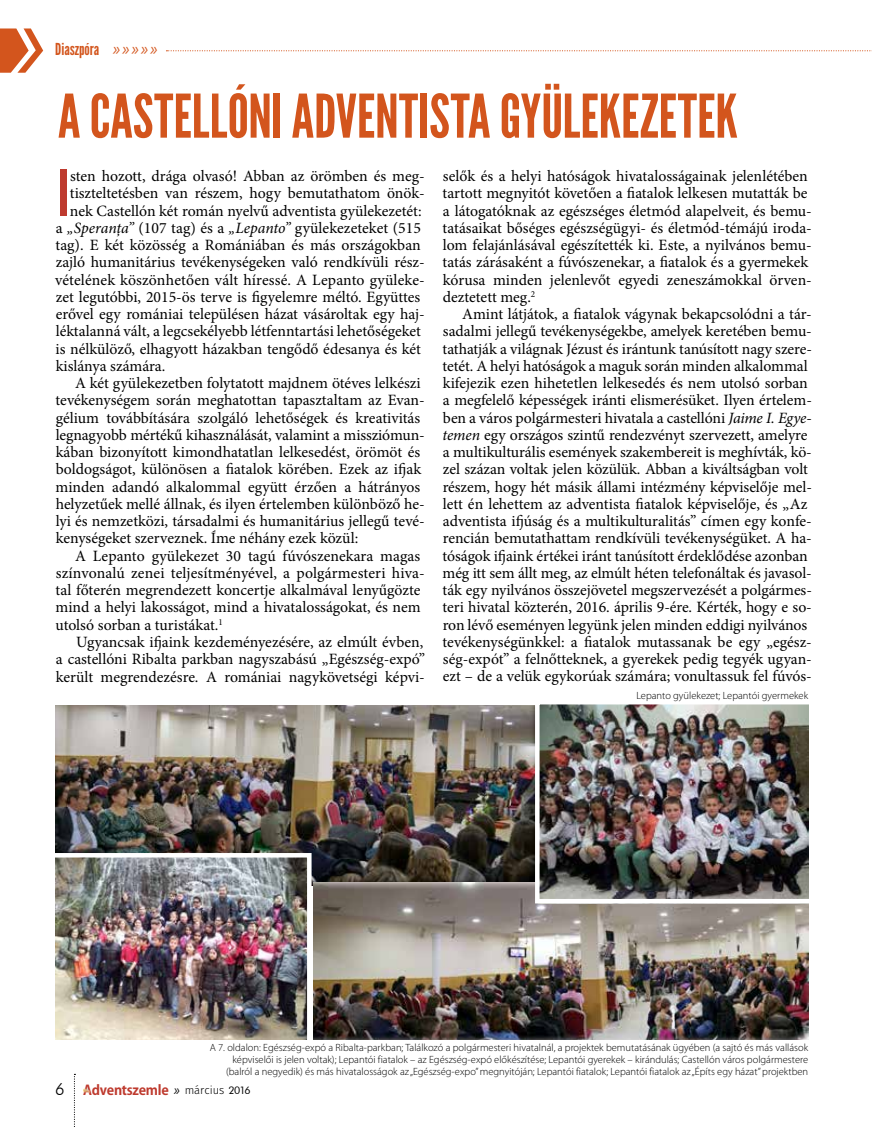
<style>
.page{position:relative;width:872px;height:1127px;background:#fff}
.page>*{position:absolute;margin:0;border:0;box-sizing:border-box;transform-origin:0 0}
.t1{font:62.7px "League Gothic";color:#be3a2e}
.t2{font:60px "League Gothic";color:#d3551d}
.t3{font:16.5px "League Gothic";color:#d3551d}
.t4{font:15.75px/17.2px "Minion Pro";letter-spacing:-.005em;color:#000}
.t5{font:700 13.5px "Koz Go Pr 6 N";letter-spacing:-.02em;color:#be3a2e}
.t6{font:300 10.5px/12px "Myriad Pro";color:#000;text-align:right}
.s1{font-family:"Koz Go Pr 6 N"}
.s2{font-style:italic}
.s3{font-family:"Futura BT";font-weight:300;font-size:16.5px;color:#000}
.s4{font-weight:400;color:#000}
.s5{font-family:"Fira Sans";font-weight:300;font-size:11.25px;color:#000}
.s6{font-family:"Futura BT";font-weight:400;font-size:10.5px;color:#000}
</style>
<div class="page">
<svg style="left:166px;top:50px;width:706px;height:1px"></svg>
<svg style="left:0;top:28px;width:43px;height:45px"></svg>
<img style="left:55px;top:705px;width:480px;height:181px">
<img style="left:313px;top:882px;width:495px;height:158px">
<img style="left:540px;top:705px;width:268px;height:193px">
<img style="left:55px;top:858px;width:251px;height:182px">
<div style="left:535px;top:700px;width:293px;height:203px;border:4px solid #fff"></div>
<div style="left:19px;top:853px;width:292px;height:202px;border:4px solid #fff"></div>
<svg style="left:74px;top:1074px;width:1px;height:53px"></svg>
<svg style="left:83px;top:1088px;width:6px;height:4px"></svg>
<p class="t3" style="left:55px;top:40px;width:104px">DIASZPÓRA <span class="s1">» » » » »</span></p>
<h2 class="t2" style="left:58px;top:81px;width:681px">A CASTELLÓNI ADVENTISTA GYÜLEKEZETEK</h2>
<h1 class="t1" style="left:58px;top:156px;width:8px">I</h1>
<p class="t4" style="left:70px;top:168px;width:356px">sten hozott, drága olvasó! Abban az örömben és meg-</p>
<p class="t4" style="left:70px;top:185px;width:356px">tiszteltetésben van részem, hogy bemutathatom önök-</p>
<p class="t4" style="left:70px;top:202px;width:353px">nek Castellón két román nyelvű adventista gyülekezetét:</p>
<p class="t4" style="left:56px;top:219px;width:367px">a <span class="s2">„Speranța”</span> (107 tag) és a <span class="s2">„Lepanto”</span> gyülekezeteket (515</p>
<p class="t4" style="left:55px;top:237px;width:367px">tag). E két közösség a Romániában és más országokban</p>
<p class="t4" style="left:56px;top:254px;width:370px">zajló humanitárius tevékenységeken való rendkívüli rész-</p>
<p class="t4" style="left:55px;top:271px;width:371px">vételének köszönhetően vált híressé. A Lepanto gyüleke-</p>
<p class="t4" style="left:56px;top:288px;width:366px">zet legutóbbi, 2015-ös terve is figyelemre méltó. Együttes</p>
<p class="t4" style="left:56px;top:306px;width:370px">erővel egy romániai településen házat vásároltak egy haj-</p>
<p class="t4" style="left:56px;top:323px;width:367px">léktalanná vált, a legcsekélyebb létfenntartási lehetőségeket</p>
<p class="t4" style="left:56px;top:340px;width:367px">is nélkülöző, elhagyott házakban tengődő édesanya és két</p>
<p class="t4" style="left:56px;top:357px;width:111px">kislánya számára.</p>
<p class="t4" style="left:75px;top:375px;width:347px">A két gyülekezetben folytatott majdnem ötéves lelkészi</p>
<p class="t4" style="left:55px;top:392px;width:371px">tevékenységem során meghatottan tapasztaltam az Evan-</p>
<p class="t4" style="left:56px;top:409px;width:366px">gélium továbbítására szolgáló lehetőségek és kreativitás</p>
<p class="t4" style="left:56px;top:426px;width:370px">legnagyobb mértékű kihasználását, valamint a missziómun-</p>
<p class="t4" style="left:56px;top:443px;width:366px">kában bizonyított kimondhatatlan lelkesedést, örömöt és</p>
<p class="t4" style="left:56px;top:461px;width:367px">boldogságot, különösen a fiatalok körében. Ezek az ifjak</p>
<p class="t4" style="left:56px;top:478px;width:366px">minden adandó alkalommal együtt érzően a hátrányos</p>
<p class="t4" style="left:56px;top:495px;width:370px">helyzetűek mellé állnak, és ilyen értelemben különböző he-</p>
<p class="t4" style="left:56px;top:512px;width:370px">lyi és nemzetközi, társadalmi és humanitárius jellegű tevé-</p>
<p class="t4" style="left:56px;top:530px;width:304px">kenységeket szerveznek. Íme néhány ezek közül:</p>
<p class="t4" style="left:75px;top:547px;width:347px">A Lepanto gyülekezet 30 tagú fúvószenekara magas</p>
<p class="t4" style="left:56px;top:564px;width:370px">színvonalú zenei teljesítményével, a polgármesteri hiva-</p>
<p class="t4" style="left:55px;top:581px;width:366px">tal főterén megrendezett koncertje alkalmával lenyűgözte</p>
<p class="t4" style="left:56px;top:599px;width:367px">mind a helyi lakosságot, mind a hivatalosságokat, és nem</p>
<p class="t4" style="left:55px;top:616px;width:169px">utolsó sorban a turistákat.<sup>1</sup></p>
<p class="t4" style="left:76px;top:633px;width:349px">Ugyancsak ifjaink kezdeményezésére, az elmúlt évben,</p>
<p class="t4" style="left:56px;top:651px;width:371px">a castellóni Ribalta parkban nagyszabású „Egészség-expó”</p>
<p class="t4" style="left:56px;top:668px;width:370px">került megrendezésre. A romániai nagykövetségi képvi-</p>
<p class="t4" style="left:442px;top:168px;width:371px">selők és a helyi hatóságok hivatalosságainak jelenlétében tartott megnyitót követően a fiatalok lelkesen mutatták be a látogatóknak az egészséges életmód alapelveit, és bemu&shy;tatásaikat bőséges egészségügyi- és életmód-témájú iroda&shy;lom felajánlásával egészítették ki. Este, a nyilvános bemu&shy;tatás zárásaként a fúvószenekar, a fiatalok és a gyermekek kórusa minden jelenlevőt egyedi zeneszámokkal örven&shy;deztetett meg.<sup>2</sup></p>
<p class="t4" style="left:442px;top:306px;width:371px;text-indent:20px">Amint látjátok, a fiatalok vágynak bekapcsolódni a tár&shy;sadalmi jellegű tevékenységekbe, amelyek keretében bemu&shy;tathatják a világnak Jézust és irántunk tanúsított nagy szere&shy;tetét. A helyi hatóságok a maguk során minden alkalommal kifejezik ezen hihetetlen lelkesedés és nem utolsó sorban a megfelelő képességek iránti elismerésüket. Ilyen értelem&shy;ben a város polgármesteri hivatala a castellóni <span class="s2">Jaime I. Egye&shy;temen</span> egy országos szintű rendezvényt szervezett, amelyre a multikulturális események szakembereit is meghívták, kö&shy;zel százan voltak jelen közülük. Abban a kiváltságban volt részem, hogy hét másik állami intézmény képviselője mel&shy;lett én lehettem az adventista fiatalok képviselője, és „Az adventista ifjúság és a multikulturalitás” címen egy konfe&shy;rencián bemutathattam rendkívüli tevékenységüket. A ha&shy;tóságok ifjaink értékei iránt tanúsított érdeklődése azonban még itt sem állt meg, az elmúlt héten telefonáltak és javasol&shy;ták egy nyilvános összejövetel megszervezését a polgármes&shy;teri hivatal közterén, 2016. április 9-ére. Kérték, hogy e so&shy;ron lévő eseményen legyünk jelen minden eddigi nyilvános tevékenységünkkel: a fiatalok mutassanak be egy „egész&shy;ség-expót” a felnőtteknek, a gyerekek pedig tegyék ugyan&shy;ezt – de a velük egykorúak számára; vonultassuk fel fúvós-</p>
<p class="t6" style="left:636px;top:689px;width:173px">Lepanto gyülekezet; Lepantói gyermekek</p>
<p class="t6" style="left:210px;top:1041px;width:600px">A 7. oldalon: Egészség-expó a Ribalta-parkban; Találkozó a polgármesteri hivatalnál, a projektek bemutatásának ügyében (a sajtó és más vallások képviselői is jelen voltak); Lepantói fiatalok – az Egészség-expó előkészítése; Lepantói gyerekek – kirándulás; Castellón város polgármestere (balról a negyedik) és más hivatalosságok az „Egészség-expo” megnyitóján; Lepantói fiatalok; Lepantói fiatalok az „Építs egy házat” projektben</p>
<p class="t5" style="left:55px;top:1082px;width:197px"><span class="s3">6</span> Adventszemle <span class="s4">»</span> <span class="s5">március</span> <span class="s6">2016</span></p>
</div>
